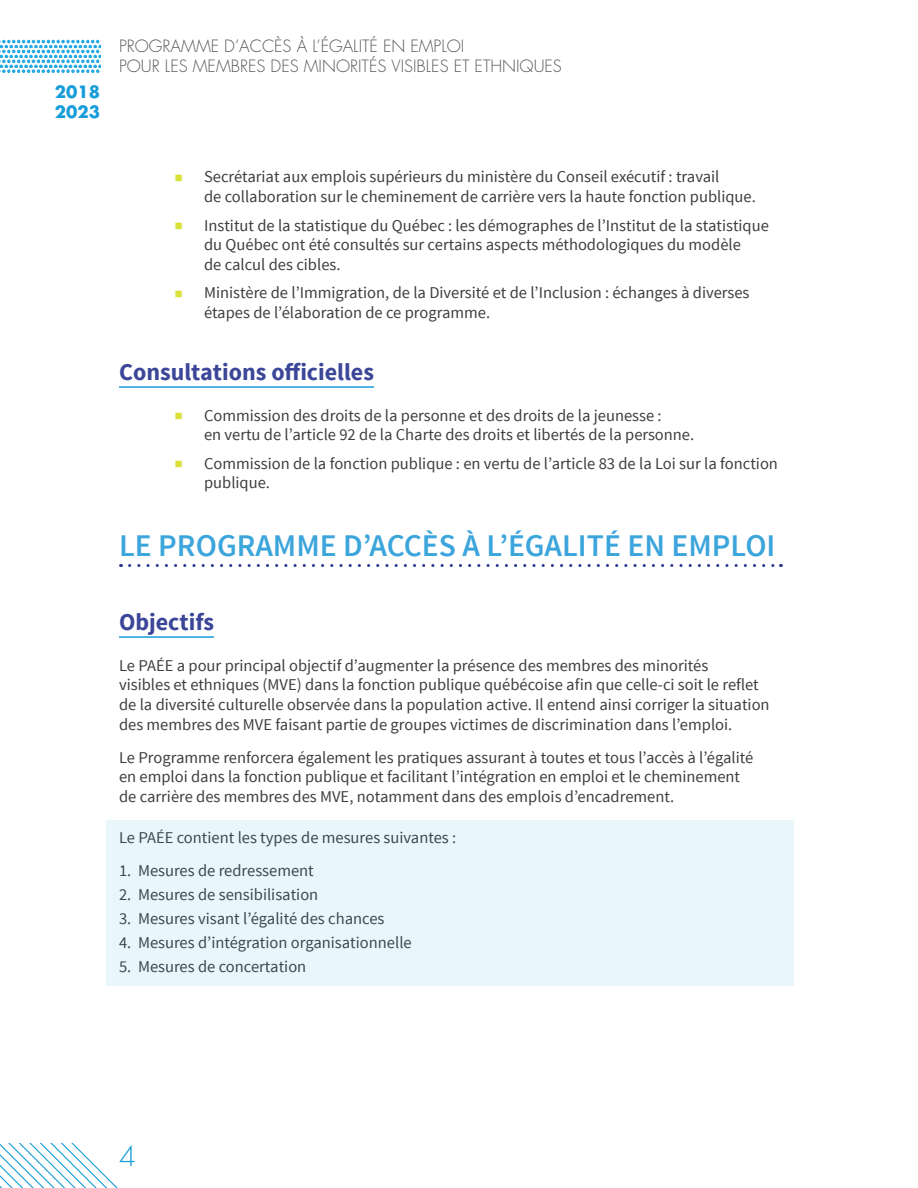
<style>
.page{position:relative;width:918px;height:1188px;background:#fff}
.page>*{position:absolute;margin:0;border:0;box-sizing:border-box;transform-origin:0 0}
.t1{font:600 31.5px "Source Sans Pro";color:#3ca5dc}
.t2{font:300 27px "Futura Std";color:#179dd9}
.t3{font:700 24px "Source Sans Pro";color:#3c4698}
.t4{font:16.5px/19.8px "Source Sans Pro";color:#3e3e3f}
.t5{font:300 16.5px/19.8px "Futura Std";color:#57585a}
.t6{font:700 16.5px/19.8px "Futura Std";color:#179dd9}
</style>
<div class="page">
<svg style="left:0;top:1144px;width:118px;height:44px"></svg>
<svg style="left:0;top:40px;width:100px;height:33px"></svg>
<hr style="left:119px;top:386px;width:255px;height:2px;background:#179dd9">
<svg style="left:130px;top:564px;width:651px;height:3px"></svg>
<hr style="left:119px;top:636px;width:95px;height:2px;background:#179dd9">
<div style="left:107px;top:820px;width:687px;height:166px;background:#e9f6fc"></div>
<p class="t6" style="left:55px;top:82px;width:47px">2018<br>2023</p>
<p class="t5" style="left:119px;top:37px;width:444px">PROGRAMME D’ACCÈS À L’ÉGALITÉ EN EMPLOI<br>POUR LES MEMBRES DES MINORITÉS VISIBLES ET ETHNIQUES</p>
<p class="t4" style="left:204px;top:167px;width:553px">Secrétariat aux emplois supérieurs du ministère du Conseil exécutif : travail<br>de collaboration sur le cheminement de carrière vers la haute fonction publique.</p>
<p class="t4" style="left:204px;top:215px;width:566px">Institut de la statistique du Québec : les démographes de l’Institut de la statistique du Québec ont été consultés sur certains aspects méthodologiques du modèle<br>de calcul des cibles.</p>
<p class="t4" style="left:204px;top:283px;width:547px">Ministère de l’Immigration, de la Diversité et de l’Inclusion : échanges à diverses étapes de l’élaboration de ce programme.</p>
<h4 class="t3" style="left:119px;top:356px;width:256px">Consultations officielles</h4>
<p class="t4" style="left:204px;top:405px;width:492px">Commission des droits de la personne et des droits de la jeunesse :<br>en vertu de l’article 92 de la Charte des droits et libertés de la personne.</p>
<p class="t4" style="left:204px;top:454px;width:575px">Commission de la fonction publique : en vertu de l’article 83 de la Loi sur la fonction publique.</p>
<h3 class="t1" style="left:119px;top:525px;width:658px">LE PROGRAMME D’ACCÈS À L’ÉGALITÉ EN EMPLOI</h3>
<h4 class="t3" style="left:119px;top:606px;width:96px">Objectifs</h4>
<p class="t4" style="left:119px;top:655px;width:652px">Le PAÉE a pour principal objectif d’augmenter la présence des membres des minorités<br>visibles et ethniques (MVE) dans la fonction publique québécoise afin que celle-ci soit le reflet de la diversité culturelle observée dans la population active. Il entend ainsi corriger la situation des membres des MVE faisant partie de groupes victimes de discrimination dans l’emploi.</p>
<p class="t4" style="left:119px;top:747px;width:636px">Le Programme renforcera également les pratiques assurant à toutes et tous l’accès à l’égalité en emploi dans la fonction publique et facilitant l’intégration en emploi et le cheminement de carrière des membres des MVE, notamment dans des emplois d’encadrement.</p>
<p class="t4" style="left:119px;top:828px;width:339px">Le PAÉE contient les types de mesures suivantes :</p>
<p class="t4" style="left:119px;top:861px;width:196px">1. Mesures de redressement</p>
<p class="t4" style="left:119px;top:885px;width:201px">2. Mesures de sensibilisation</p>
<p class="t4" style="left:119px;top:909px;width:267px">3. Mesures visant l’égalité des chances</p>
<p class="t4" style="left:119px;top:933px;width:294px">4. Mesures d’intégration organisationnelle</p>
<p class="t4" style="left:119px;top:957px;width:189px">5. Mesures de concertation</p>
<h2 class="t2" style="left:119px;top:1140px;width:18px">4</h2>
</div>
